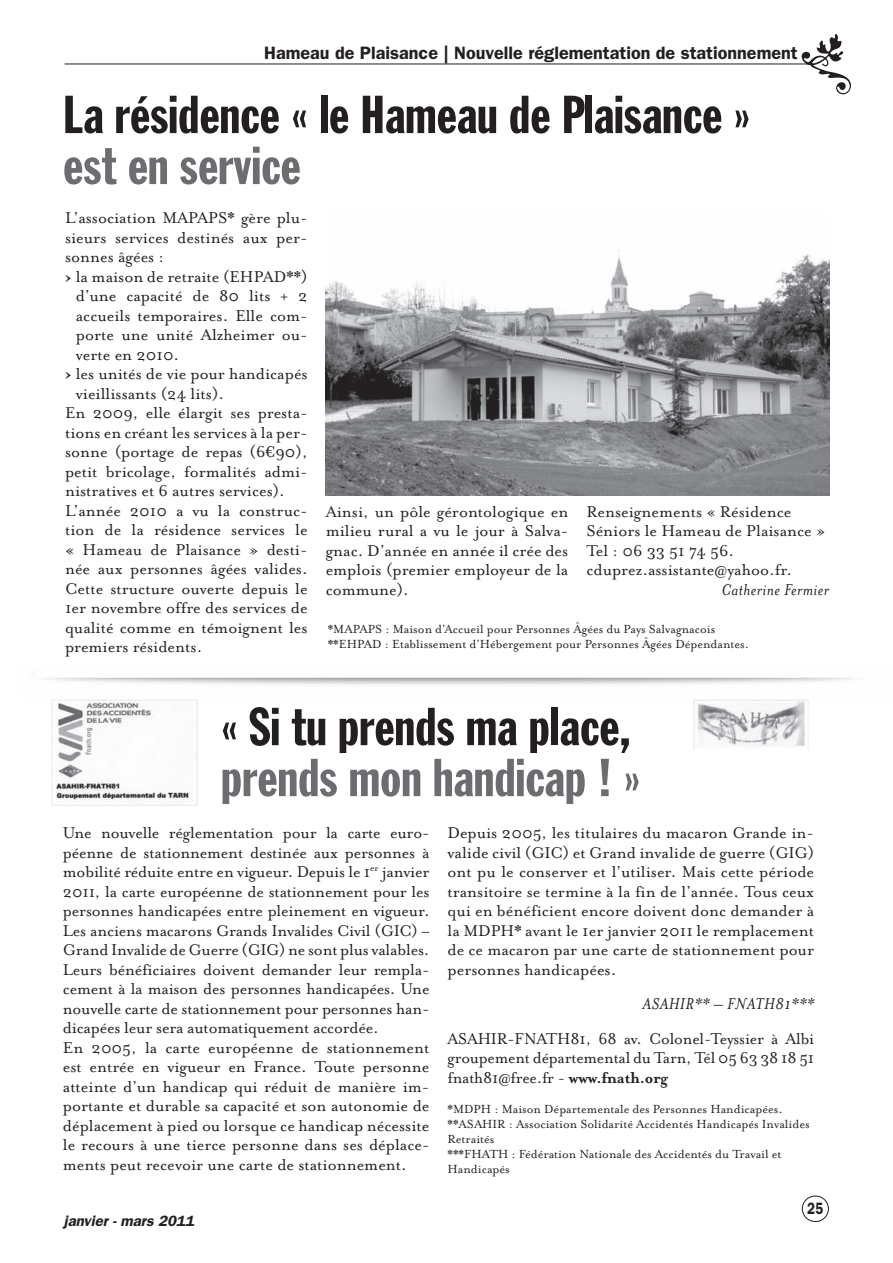
<style>
.page{position:relative;width:893px;height:1263px;background:#fff}
.page>*{position:absolute;margin:0;border:0;box-sizing:border-box;transform-origin:0 0}
.t1{font:61.2px "Woodtype Ornaments Std";color:#231f20}
.t2{font:52.5px "Franklin Gothic Extra Cond";color:#231f20;scale:1.1 1}
.t3{font:52.5px "Franklin Gothic Extra Cond";color:#6c6d70;scale:1.1 1}
.t4{font:18px/19.5px "Mrs Eaves Roman";color:#231f20;text-align:justify}
.t5{font:600 18px "Franklin Gothic";color:#231f20}
.t6{font:italic 18px "Mrs Eaves";letter-spacing:.025em;color:#231f20}
.t7{font:600 16.5px "Franklin Gothic";color:#231f20;scale:.8 1}
.t8{font:italic 600 15px "Franklin Gothic";color:#231f20}
.t9{font:13.5px/15px "Mrs Eaves Roman";color:#231f20}
.s1{font-family:"Mrs Eaves";font-weight:700}
</style>
<div class="page">
<img style="left:326px;top:249px;width:503px;height:246px">
<img style="left:51px;top:700px;width:147px;height:106px">
<img style="left:694px;top:700px;width:114px;height:49px">
<hr style="left:65px;top:64px;width:749px;height:1px;background:#231f20">
<div style="left:802px;top:1196px;width:27px;height:26px;border:1px solid #231f20;border-radius:50%"></div>
<h1 class="t1" style="left:847px;top:34px;width:34px;rotate:90deg">•</h1>
<p class="t5" style="left:264px;top:42px;width:535px">Hameau de Plaisance | Nouvelle réglementation de stationnement</p>
<h2 class="t2" style="left:63px;top:87px;width:627px">La résidence « le Hameau de Plaisance »</h2>
<h2 class="t3" style="left:63px;top:138px;width:218px">est en service</h2>
<p class="t4" style="left:65px;top:208px;width:244px">L’association MAPAPS* gère plu-</p>
<p class="t4" style="left:65px;top:228px;width:244px">sieurs services destinés aux per-</p>
<p class="t4" style="left:65px;top:247px;width:101px">sonnes âgées :</p>
<p class="t4" style="left:65px;top:267px;width:244px"><span class="s1">›</span> la maison de retraite (EHPAD**)</p>
<p class="t4" style="left:76px;top:286px;width:233px">d’une capacité de 80 lits + 2</p>
<p class="t4" style="left:76px;top:306px;width:233px">accueils temporaires. Elle com-</p>
<p class="t4" style="left:76px;top:325px;width:233px">porte une unité Alzheimer ou-</p>
<p class="t4" style="left:76px;top:345px;width:105px">verte en 2010.</p>
<p class="t4" style="left:65px;top:364px;width:244px"><span class="s1">›</span> les unités de vie pour handicapés</p>
<p class="t4" style="left:76px;top:384px;width:150px">vieillissants (24 lits).</p>
<p class="t4" style="left:65px;top:403px;width:244px">En 2009, elle élargit ses presta-</p>
<p class="t4" style="left:65px;top:423px;width:244px">tions en créant les services à la per-</p>
<p class="t4" style="left:65px;top:442px;width:244px">sonne (portage de repas (6€90),</p>
<p class="t4" style="left:65px;top:462px;width:244px">petit bricolage, formalités admi-</p>
<p class="t4" style="left:65px;top:481px;width:221px">nistratives et 6 autres services).</p>
<p class="t4" style="left:65px;top:501px;width:244px">L’année 2010 a vu la construc-</p>
<p class="t4" style="left:65px;top:520px;width:244px">tion de la résidence services le</p>
<p class="t4" style="left:65px;top:540px;width:244px">« Hameau de Plaisance » desti-</p>
<p class="t4" style="left:65px;top:559px;width:244px">née aux personnes âgées valides.</p>
<p class="t4" style="left:65px;top:579px;width:244px">Cette structure ouverte depuis le</p>
<p class="t4" style="left:65px;top:598px;width:244px">1er novembre offre des services de</p>
<p class="t4" style="left:65px;top:618px;width:244px">qualité comme en témoignent les</p>
<p class="t4" style="left:65px;top:637px;width:139px">premiers résidents.</p>
<p class="t4" style="left:326px;top:502px;width:244px">Ainsi, un pôle gérontologique en milieu rural a vu le jour à Salva&shy;gnac. D’année en année il crée des emplois (premier employeur de la commune).</p>
<p class="t4" style="left:586px;top:502px;width:241px;text-align:left">Renseignements « Résidence<br>Séniors le Hameau de Plaisance »<br>Tel : 06 33 51 74 56. cduprez.assistante@yahoo.fr.</p>
<p class="t6" style="left:721px;top:580px;width:109px">Catherine Fermier</p>
<p class="t9" style="left:328px;top:621px;width:423px">*MAPAPS : Maison d’Accueil pour Personnes Âgées du Pays Salvagnacois **EHPAD : Etablissement d’Hébergement pour Personnes Âgées Dépendantes.</p>
<h2 class="t2" style="left:221px;top:699px;width:374px">« Si tu prends ma place,</h2>
<h2 class="t3" style="left:221px;top:750px;width:383px">prends mon handicap ! »</h2>
<p class="t4" style="left:63px;top:823px;width:368px;text-align:left">Une nouvelle réglementation pour la carte euro&shy;péenne de stationnement destinée aux personnes à mobilité réduite entre en vigueur. Depuis le 1<sup>er</sup> janvier 2011, la carte européenne de stationnement pour les personnes handicapées entre pleinement en vigueur.<br>Les anciens macarons Grands Invalides Civil (GIC) – Grand Invalide de Guerre (GIG) ne sont plus valables.<br>Leurs bénéficiaires doivent demander leur rempla&shy;cement à la maison des personnes handicapées. Une nouvelle carte de stationnement pour personnes han&shy;dicapées leur sera automatiquement accordée.<br>En 2005, la carte européenne de stationnement est entrée en vigueur en France. Toute personne atteinte d’un handicap qui réduit de manière im&shy;portante et durable sa capacité et son autonomie de déplacement à pied ou lorsque ce handicap nécessite le recours à une tierce personne dans ses déplace&shy;ments peut recevoir une carte de stationnement.</p>
<p class="t4" style="left:447px;top:823px;width:368px">Depuis 2005, les titulaires du macaron Grande in&shy;valide civil (GIC) et Grand invalide de guerre (GIG) ont pu le conserver et l’utiliser. Mais cette période transitoire se termine à la fin de l’année. Tous ceux qui en bénéficient encore doivent donc demander à la MDPH* avant le 1er janvier 2011 le remplacement de ce macaron par une carte de stationnement pour personnes handicapées.</p>
<p class="t6" style="left:643px;top:994px;width:173px">ASAHIR** – FNATH81***</p>
<p class="t4" style="left:447px;top:1029px;width:368px">ASAHIR-FNATH81, 68 av. Colonel-Teyssier à Albi groupement départemental du Tarn, Tél 05 63 38 18 51 fnath81@free.fr - <span class="s1">www. fnath. org</span></p>
<p class="t9" style="left:447px;top:1101px;width:364px">*MDPH : Maison Départementale des Personnes Handicapées. **ASAHIR : Association Solidarité Accidentés Handicapés Invalides Retraités<br>***FHATH : Fédération Nationale des Accidentés du Travail et Handicapés</p>
<p class="t8" style="left:64px;top:1212px;width:132px">janvier - mars 2011</p>
<p class="t7" style="left:807px;top:1198px;width:22px">25</p>
</div>
